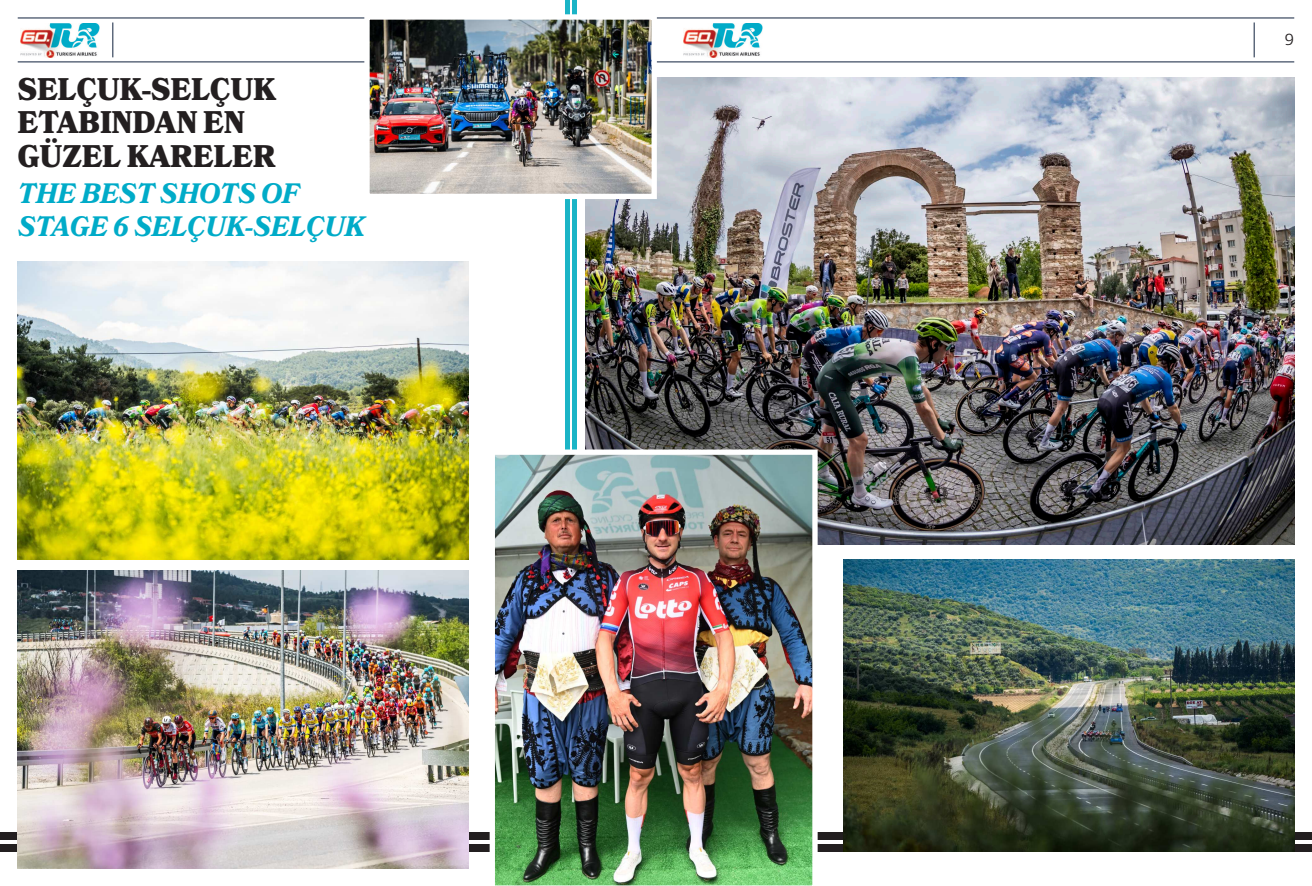
<style>
.page{position:relative;width:1312px;height:886px;background:#fff}
.page>*{position:absolute;margin:0;border:0;box-sizing:border-box;transform-origin:0 0}
.t1{font:900 31.25px/33.4px "Bookmania";letter-spacing:.01em;color:#231f20;scale:.93 1}
.t2{font:italic 700 28.06px/33.4px "Bookmania";letter-spacing:.01em;color:#00abc8;scale:.93 1}
.t3{font:300 16.5px "Acto";color:#231f20}
</style>
<div class="page">
<hr style="left:18px;top:18px;width:1275px;height:1px;background:#11223e">
<hr style="left:18px;top:62px;width:1275px;height:1px;background:#11223e">
<hr style="left:112px;top:22px;width:1px;height:35px;background:#11223e">
<hr style="left:1253px;top:22px;width:1px;height:35px;background:#11223e">
<div style="left:0;top:832px;width:1311px;height:8px;background:#231f20"></div>
<div style="left:0;top:844px;width:1311px;height:8px;background:#231f20"></div>
<hr style="left:565px;top:0;width:4px;height:886px;background:#1bb4c6">
<hr style="left:572px;top:0;width:4px;height:886px;background:#1bb4c6">
<img style="left:585px;top:77px;width:708px;height:467px">
<img style="left:843px;top:560px;width:450px;height:292px">
<img style="left:18px;top:262px;width:450px;height:297px">
<img style="left:18px;top:571px;width:450px;height:297px">
<img style="left:370px;top:20px;width:280px;height:173px">
<div style="left:364px;top:14px;width:292px;height:185px;border:5px solid #fff"></div>
<img style="left:489px;top:449px;width:328px;height:437px">
<img style="left:683px;top:23px;width:79px;height:34px">
<img style="left:21px;top:23px;width:79px;height:34px">
<p class="t1" style="left:18px;top:72px;width:279px">SELÇUK-SELÇUK<br>ETABINDAN EN<br>GÜZEL KARELER</p>
<p class="t2" style="left:18px;top:179px;width:375px">THE BEST SHOTS OF<br>STAGE 6 SELÇUK-SELÇUK</p>
<p class="t3" style="left:1284px;top:30px;width:11px">9</p>
</div>
